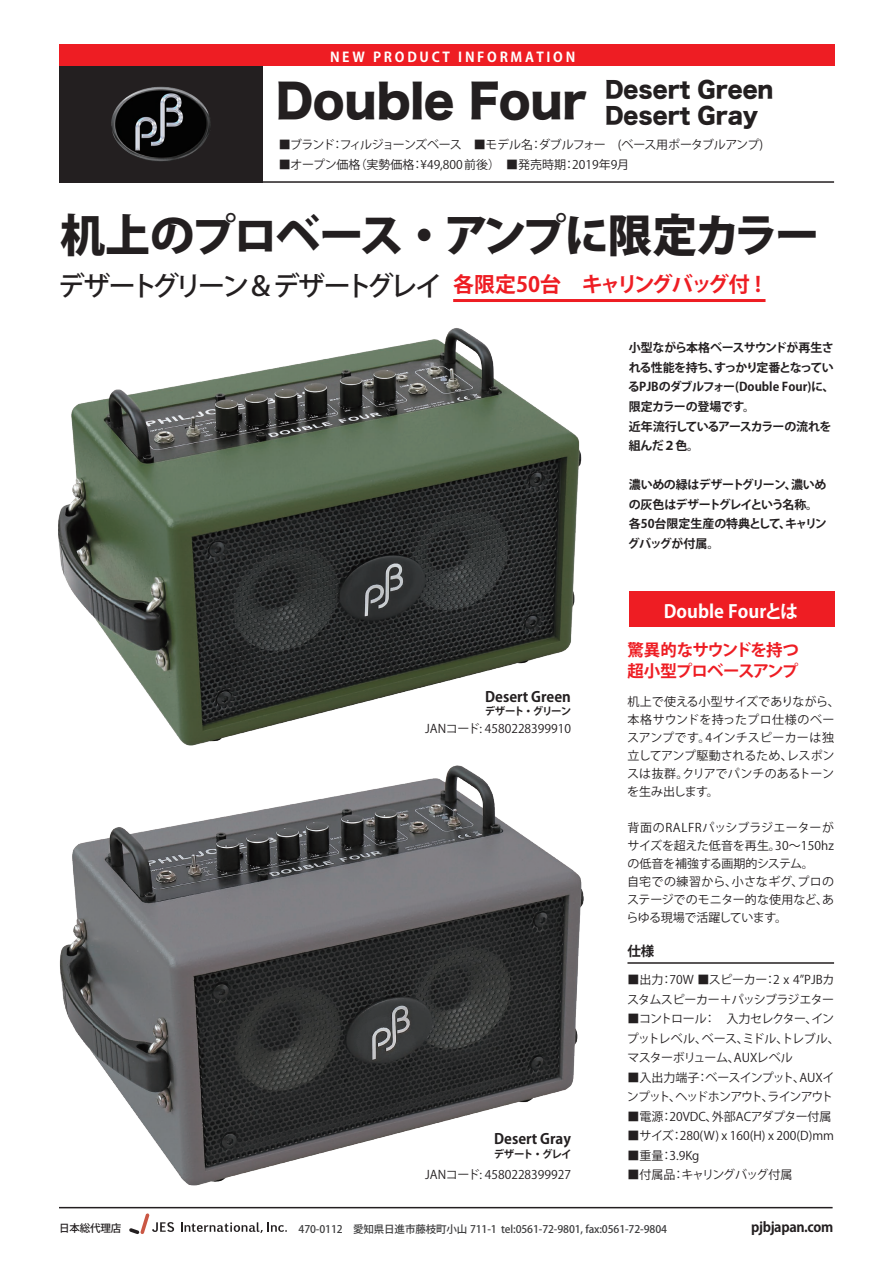
<style>
.page{position:relative;width:893px;height:1263px;background:#fff}
.page>*{position:absolute;margin:0;border:0;box-sizing:border-box;transform-origin:0 0}
.t1{font:45.45px "Hira Kaku Std N W8";color:#231f20;scale:.96 1}
.t2{font:800 45px "Koz Go Pro";letter-spacing:-.06em;color:#231f20}
.t3{font:500 27px "Koz Go Pro";letter-spacing:-.135em;color:#231f20}
.t4{font:22.5px "Hira Kaku Std N W8";color:#231f20;scale:.96 1}
.t5{font:700 21px "Koz Go Pro";letter-spacing:-.05em;color:#ee1d23}
.t6{font:700 18px "Koz Go Pro";color:#fff}
.t7{font:700 16.5px/21px "Koz Go Pro";letter-spacing:-.05em;color:#ee1d23}
.t8{font:700 14.25px "Koz Go Pro";color:#231f20}
.t9{font:700 13.5px "Koz Go Pro";letter-spacing:.2em;color:#fff}
.t10{font:700 13.5px "Koz Go Pro";letter-spacing:-.025em;color:#231f20}
.t11{font:12px/18px "Koz Go Pro";letter-spacing:-.01em;color:#231f20}
.t12{font:700 12px/19.5px "Koz Go Pro";letter-spacing:-.05em;color:#231f20}
.t13{font:12px/19.5px "Koz Go Pro";letter-spacing:-.06em;color:#231f20}
.t14{font:12px/19.5px "Koz Go Pro";letter-spacing:-.03em;color:#231f20}
.t15{font:12px/19.5px "Koz Go Pro";letter-spacing:-.07em;color:#231f20}
.t16{font:12px "Koz Go Pro";letter-spacing:-.05em;color:#231f20}
.t17{font:500 10.5px "Koz Go Pro";letter-spacing:-.01em;color:#3e3e3f}
.t18{font:700 10.5px "Koz Go Pro";letter-spacing:-.1em;color:#231f20}
.t19{font:700 10.5px "Koz Go Pro";letter-spacing:-.08em;color:#231f20}
.t20{font:500 10.5px "Koz Go Pro";letter-spacing:-.01em;color:#231f20}
</style>
<div class="page">
<div style="left:59px;top:45px;width:775px;height:21px;background:#ee1d23"></div>
<hr style="left:59px;top:1207px;width:774px;height:1px;background:#231f20">
<svg style="left:59px;top:66px;width:203px;height:115px;background:#242122"></svg>
<hr style="left:59px;top:181px;width:775px;height:2px;background:#231f20">
<svg style="left:181px;top:1222px;width:106px;height:11px"></svg>
<svg style="left:129px;top:1215px;width:45px;height:19px"></svg>
<div style="left:629px;top:592px;width:205px;height:35px;background:#ee1d23"></div>
<img style="left:111px;top:87px;width:51px;height:57px">
<hr style="left:627px;top:962px;width:207px;height:2px;background:#231f20">
<img style="left:58px;top:328px;width:524px;height:418px">
<img style="left:59px;top:765px;width:561px;height:450px">
<hr style="left:453px;top:299px;width:312px;height:3px;background:#ee1d23">
<p class="t9" style="left:330px;top:48px;width:247px">NEW PRODUCT INFORMATION</p>
<h3 class="t4" style="left:605px;top:77px;width:177px">Desert Green</h3>
<p class="t13" style="left:279px;top:136px;width:486px">■ブランド：フィルジョーンズベース　■モデル名：ダブルフォー　(ベース用ポータブルアンプ)</p>
<p class="t11" style="left:279px;top:156px;width:352px">■オープン価格（実勢価格：¥49,800前後）　■発売時期：2019年9月</p>
<h1 class="t1" style="left:276px;top:76px;width:504px">Double Four <sub>Desert</sub> <sub>Gray</sub></h1>
<h2 class="t2" style="left:60px;top:206px;width:761px">机上のプロベース・アンプに限定カラー</h2>
<h3 class="t3" style="left:58px;top:269px;width:386px">デザートグリーン＆デザートグレイ</h3>
<h3 class="t5" style="left:453px;top:271px;width:309px">各限定50台 キャリングバッグ付 !</h3>
<p class="t12" style="left:628px;top:339px;width:208px">小型ながら本格ベースサウンドが再生される性能を持ち、すっかり定番となっているPJBのダブルフォー(Double Four)に、限定カラーの登場です。<br>近年流行しているアースカラーの流れを組んだ２色。</p>
<p class="t12" style="left:628px;top:476px;width:201px">濃いめの緑はデザートグリーン、濃いめの灰色はデザートグレイという名称。各50台限定生産の特典として、キャリングバッグが付属。</p>
<h3 class="t6" style="left:664px;top:600px;width:136px">Double Fourとは</h3>
<p class="t8" style="left:485px;top:687px;width:87px">Desert Green</p>
<p class="t11" style="left:425px;top:720px;width:147px">JANコード: 4580228399910</p>
<p class="t18" style="left:485px;top:704px;width:88px">デザート・グリーン</p>
<p class="t8" style="left:494px;top:1129px;width:78px">Desert Gray</p>
<p class="t11" style="left:425px;top:1166px;width:147px">JANコード: 4580228399927</p>
<p class="t19" style="left:494px;top:1147px;width:79px">デザート・グレイ</p>
<h3 class="t7" style="left:627px;top:640px;width:173px">驚異的なサウンドを持つ超小型プロベースアンプ</h3>
<p class="t11" style="left:627px;top:693px;width:214px">机上で使える小型サイズでありながら、本格サウンドを持ったプロ仕様のベースアンプです。4インチスピーカーは独立してアンプ駆動されるため、レスポンスは抜群。クリアでパンチのあるトーンを生み出します。</p>
<p class="t11" style="left:627px;top:819px;width:209px">背面のRALFRパッシブラジエーターがサイズを超えた低音を再生。30～150hzの低音を補強する画期的システム。<br>自宅での練習から、小さなギグ、プロのステージでのモニター的な使用など、あらゆる現場で活躍しています。</p>
<p class="t10" style="left:627px;top:942px;width:28px">仕様</p>
<p class="t14" style="left:627px;top:970px;width:209px">■出力：70W ■スピーカー：2 x 4”PJBカスタムスピーカー＋パッシブラジエター</p>
<p class="t13" style="left:627px;top:1009px;width:214px">■コントロール： 入力セレクター、インプットレベル、ベース、ミドル、トレブル、マスターボリューム、AUXレベル</p>
<p class="t15" style="left:627px;top:1068px;width:209px">■入出力端子：ベースインプット、AUXインプット、ヘッドホンアウト、ラインアウト</p>
<p class="t11" style="left:627px;top:1108px;width:206px">■電源：20VDC、外部ACアダプター付属</p>
<p class="t11" style="left:627px;top:1127px;width:208px">■サイズ：280(W) x 160(H) x 200(D)mm</p>
<p class="t11" style="left:627px;top:1147px;width:74px">■重量：3.9Kg</p>
<p class="t16" style="left:627px;top:1167px;width:167px">■付属品：キャリングバッグ付属</p>
<p class="t20" style="left:59px;top:1221px;width:64px">日本総代理店</p>
<p class="t17" style="left:299px;top:1222px;width:370px">470-0112　愛知県日進市藤枝町小山 711-1 tel:0561-72-9801, fax:0561-72-9804</p>
<p class="t10" style="left:751px;top:1218px;width:84px">pjbjapan.com</p>
</div>
